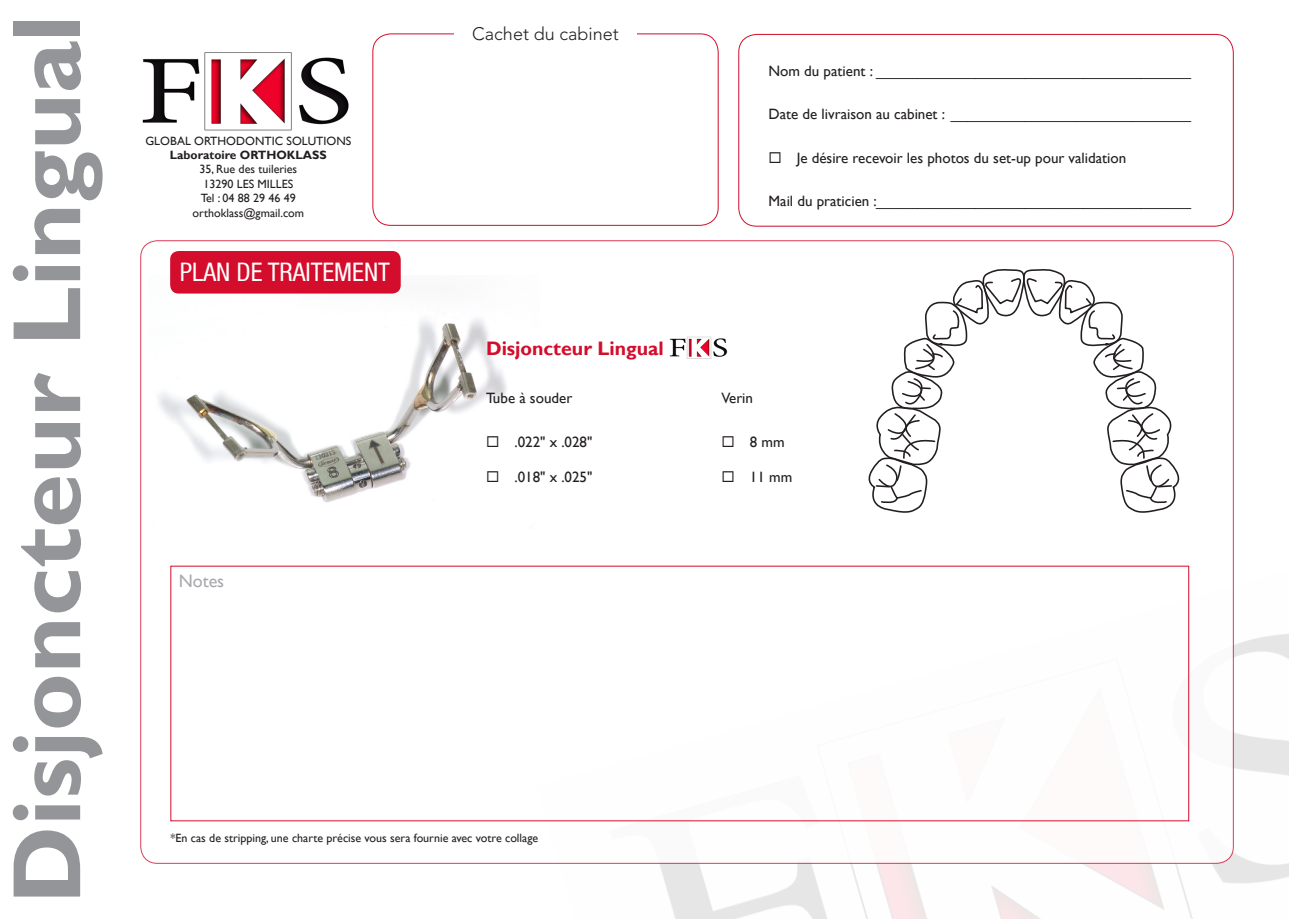
<style>
.page{position:relative;width:1289px;height:919px;background:#fff}
.page>*{position:absolute;margin:0;border:0;box-sizing:border-box;transform-origin:0 0}
.t1{font:700 97.5px "Gill Sans";color:#939598}
.t2{font:condensed 25.5px "Helvetica Neue LT Com";color:#fff}
.t3{font:700 19.5px "Gill Sans";color:#d30d2b}
.t4{font:300 18px "Avenir LT Std";color:#231f20}
.t5{font:18px "Gill Sans";color:#a8a9ad}
.t6{font:15px "Gill Sans";color:#231f20}
.t7{font:12px/14.4px "Gill Sans";color:#231f20;text-align:center}
.t8{font:700 12px "Gill Sans";color:#231f20}
</style>
<div class="page">
<img style="left:536px;top:567px;width:752px;height:351px">
<div style="left:141px;top:241px;width:1092px;height:622px;background:#fff;border-radius:17px"></div>
<img style="left:158px;top:287px;width:349px;height:216px">
<div style="left:372px;top:33px;width:346px;height:193px;border:1px solid #d30d2b;border-radius:18px"></div>
<div style="left:454px;top:21px;width:183px;height:24px;background:#fff"></div>
<img style="left:142px;top:52px;width:207px;height:79px">
<div style="left:738px;top:34px;width:495px;height:192px;border:1px solid #d30d2b;border-radius:18px"></div>
<svg style="left:868px;top:269px;width:312px;height:244px"></svg>
<img style="left:669px;top:337px;width:58px;height:21px">
<div style="left:170px;top:251px;width:231px;height:42px;background:#d30d2b;border-radius:9px"></div>
<h1 class="t1" style="left:-11px;top:903px;width:890px;rotate:-90deg">Disjoncteur Lingual</h1>
<p class="t7" style="left:145px;top:134px;width:207px">GLOBAL ORTHODONTIC SOLUTIONS</p>
<p class="t8" style="left:170px;top:148px;width:158px">Laboratoire ORTHOKLASS</p>
<p class="t7" style="left:192px;top:162px;width:113px">35, Rue des tuileries<br>13290 LES MILLES<br>Tel : 04 88 29 46 49 orthoklass@gmail.com</p>
<h2 class="t2" style="left:180px;top:257px;width:212px">PLAN DE TRAITEMENT</h2>
<p class="t5" style="left:179px;top:570px;width:47px">Notes</p>
<p class="t4" style="left:472px;top:23px;width:148px">Cachet du cabinet</p>
<h3 class="t3" style="left:486px;top:337px;width:179px">Disjoncteur Lingual</h3>
<p class="t6" style="left:486px;top:389px;width:88px">Tube à souder</p>
<p class="t6" style="left:486px;top:433px;width:108px">◻ .022" x .028"</p>
<p class="t6" style="left:486px;top:468px;width:108px">◻ .018" x .025"</p>
<p class="t7" style="left:170px;top:831px;width:369px">*En cas de stripping, une charte précise vous sera fournie avec votre collage</p>
<p class="t6" style="left:768px;top:62px;width:424px">Nom du patient : ______________________________________</p>
<p class="t6" style="left:768px;top:106px;width:424px">Date de livraison au cabinet : _____________________________</p>
<p class="t6" style="left:768px;top:149px;width:359px">◻ Je désire recevoir les photos du set-up pour validation</p>
<p class="t6" style="left:768px;top:193px;width:424px">Mail du praticien :______________________________________</p>
<p class="t6" style="left:721px;top:389px;width:33px">Verin</p>
<p class="t6" style="left:721px;top:433px;width:65px">◻ 8 mm</p>
<p class="t6" style="left:721px;top:468px;width:72px">◻ 11 mm</p>
</div>
